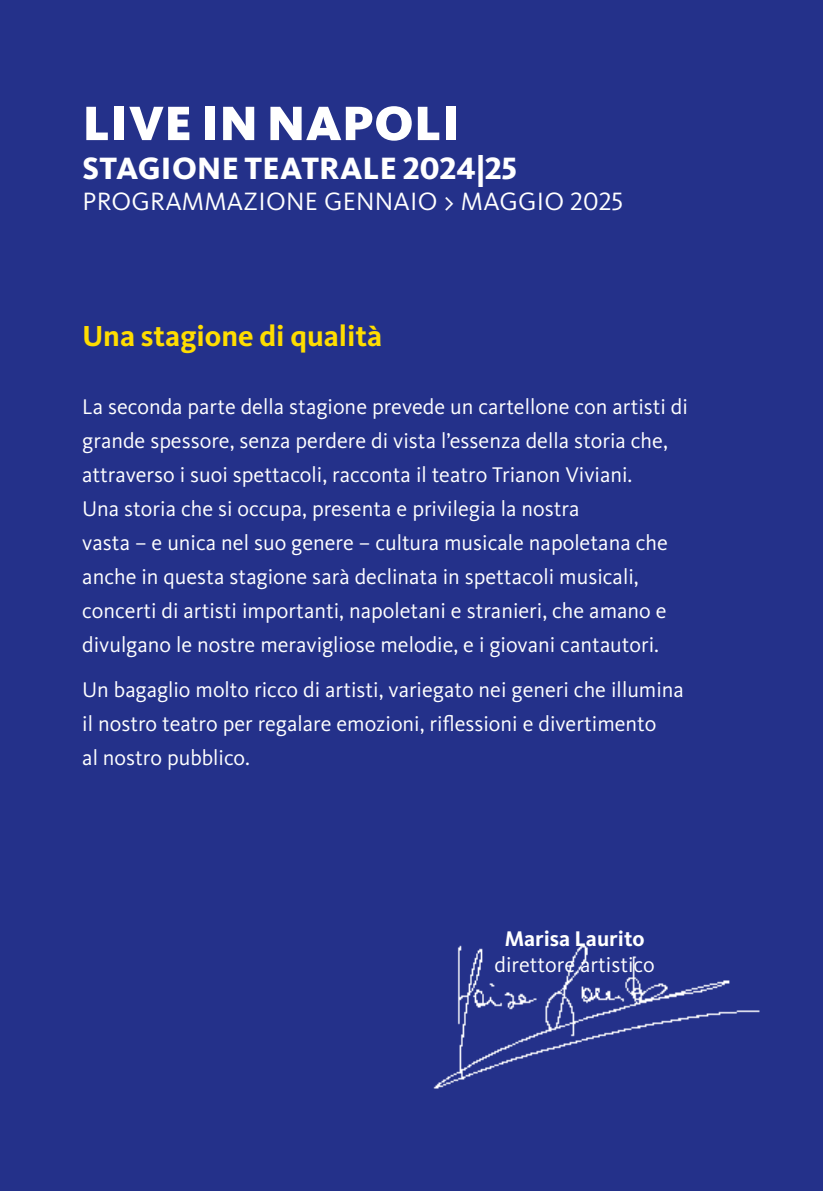
<style>
.page{position:relative;width:823px;height:1191px;background:#fff}
.page>*{position:absolute;margin:0;border:0;box-sizing:border-box;transform-origin:0 0}
.t1{font:900 50px "Kievit Pro";letter-spacing:.01em;color:#fff}
.t2{font:800 32px "Kievit Pro";letter-spacing:.01em;color:#fff}
.t3{font:700 30px "Kievit Pro";color:#fd0}
.t4{font:26px "Kievit Pro";letter-spacing:.01em;color:#fff}
.t5{font:22px/34px "Kievit Pro";color:#fff}
.t6{font:700 22px "Kievit Pro";color:#fff}
</style>
<div class="page">
<div style="left:0;top:0;width:822px;height:1191px;background:#24318a"></div>
<img style="left:433px;top:944px;width:327px;height:145px">
<h1 class="t1" style="left:82px;top:93px;width:378px">LIVE IN NAPOLI</h1>
<h2 class="t2" style="left:82px;top:148px;width:436px">STAGIONE TEATRALE 2024|25</h2>
<p class="t4" style="left:82px;top:185px;width:542px">PROGRAMMAZIONE GENNAIO &gt; MAGGIO 2025</p>
<h3 class="t3" style="left:82px;top:318px;width:301px">Una stagione di qualità</h3>
<p class="t5" style="left:82px;top:389px;width:606px">La seconda parte della stagione prevede un cartellone con artisti di grande spessore, senza perdere di vista l’essenza della storia che, attraverso i suoi spettacoli, racconta il teatro Trianon Viviani.<br>Una storia che si occupa, presenta e privilegia la nostra<br>vasta – e unica nel suo genere – cultura musicale napoletana che anche in questa stagione sarà declinata in spettacoli musicali, concerti di artisti importanti, napoletani e stranieri, che amano e divulgano le nostre meravigliose melodie, e i giovani cantautori.</p>
<p class="t5" style="left:82px;top:672px;width:603px">Un bagaglio molto ricco di artisti, variegato nei generi che illumina il nostro teatro per regalare emozioni, riflessioni e divertimento<br>al nostro pubblico.</p>
<p class="t6" style="left:504px;top:925px;width:141px">Marisa Laurito</p>
<p class="t5" style="left:494px;top:947px;width:162px">direttore artistico</p>
</div>
